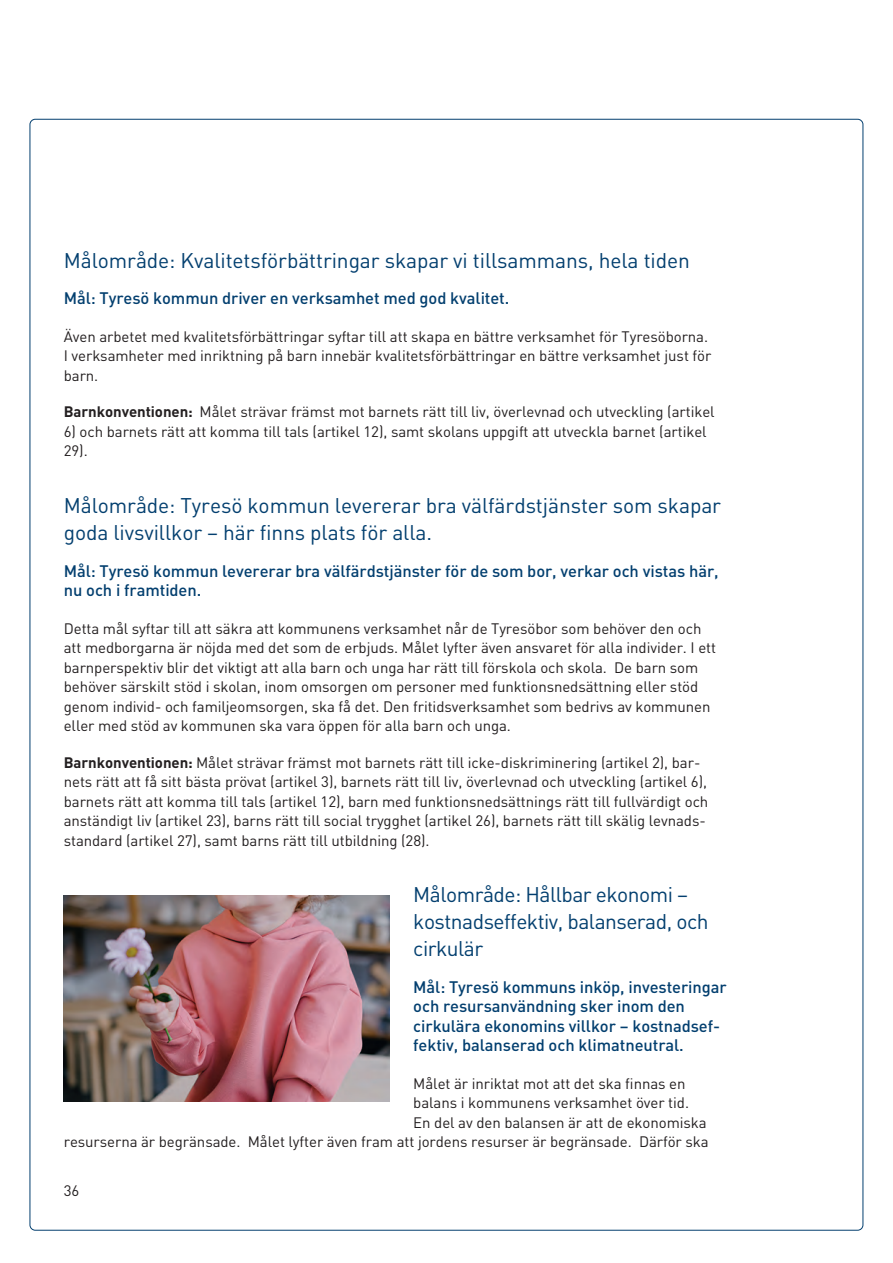
<style>
.page{position:relative;width:893px;height:1263px;background:#fff}
.page>*{position:absolute;margin:0;border:0;box-sizing:border-box;transform-origin:0 0}
.Rubrik_blå_-_H3_-mål{font:21px/27px "DIN";letter-spacing:-.005em;color:#033f6f}
.Rubrik_blå_-_H3_-mål-2{font:21px/27px "DIN";letter-spacing:-.025em;color:#033f6f}
.t1{font:500 16.5px/19.5px "DIN";letter-spacing:-.005em;color:#033f6f}
.Brödtext{font:15px/19.5px "DIN";letter-spacing:-.005em;color:#231f20}
.Barnkonventionen{font:15px/19.5px "DIN";letter-spacing:-.005em;color:#231f20}
.s1{font-weight:700}
</style>
<div class="page">
<img style="left:64px;top:895px;width:325px;height:206px">
<h3 class="Rubrik_blå_-_H3_-mål" style="left:64px;top:246px;width:628px">Målområde: Kvalitetsförbättringar skapar vi tillsammans, hela tiden</h3>
<p class="t1" style="left:64px;top:288px;width:447px">Mål: Tyresö kommun driver en verksamhet med god kvalitet.</p>
<p class="Brödtext" style="left:64px;top:326px;width:649px">Även arbetet med kvalitetsförbättringar syftar till att skapa en bättre verksamhet för Tyresöborna.<br>I verksamheter med inriktning på barn innebär kvalitetsförbättringar en bättre verksamhet just för barn.</p>
<p class="Barnkonventionen" style="left:64px;top:402px;width:652px"><span class="s1">Barnkonventionen:</span> Målet strävar främst mot barnets rätt till liv, överlevnad och utveckling (artikel</p>
<p class="Barnkonventionen" style="left:64px;top:421px;width:644px">6) och barnets rätt att komma till tals (artikel 12), samt skolans uppgift att utveckla barnet (artikel<br>29).</p>
<h3 class="Rubrik_blå_-_H3_-mål" style="left:64px;top:491px;width:659px">Målområde: Tyresö kommun levererar bra välfärdstjänster som skapar goda livsvillkor – här finns plats för alla.</h3>
<p class="t1" style="left:64px;top:560px;width:656px">Mål: Tyresö kommun levererar bra välfärdstjänster för de som bor, verkar och vistas här, nu och i framtiden.</p>
<p class="Brödtext" style="left:64px;top:618px;width:654px">Detta mål syftar till att säkra att kommunens verksamhet når de Tyresöbor som behöver den och att medborgarna är nöjda med det som de erbjuds. Målet lyfter även ansvaret för alla individer. I ett barnperspektiv blir det viktigt att alla barn och unga har rätt till förskola och skola. De barn som behöver särskilt stöd i skolan, inom omsorgen om personer med funktionsnedsättning eller stöd genom individ- och familjeomsorgen, ska få det. Den fritidsverksamhet som bedrivs av kommunen eller med stöd av kommunen ska vara öppen för alla barn och unga.</p>
<p class="Barnkonventionen" style="left:64px;top:752px;width:646px"><span class="s1">Barnkonventionen:</span> Målet strävar främst mot barnets rätt till icke-diskriminering (artikel 2), bar&shy;nets rätt att få sitt bästa prövat (artikel 3), barnets rätt till liv, överlevnad och utveckling (artikel 6), barnets rätt att komma till tals (artikel 12), barn med funktionsnedsättnings rätt till fullvärdigt och anständigt liv (artikel 23), barns rätt till social trygghet (artikel 26), barnets rätt till skälig levnads&shy;standard (artikel 27), samt barns rätt till utbildning (28).</p>
<h3 class="Rubrik_blå_-_H3_-mål-2" style="left:413px;top:881px;width:297px">Målområde: Hållbar ekonomi – kostnadseffektiv, balanserad, och cirkulär</h3>
<p class="t1" style="left:413px;top:976px;width:315px">Mål: Tyresö kommuns inköp, investeringar och resursanvändning sker inom den cirkulära ekonomins villkor – kostnadsef&shy;fektiv, balanserad och klimatneutral.</p>
<p class="Brödtext" style="left:413px;top:1073px;width:274px">Målet är inriktat mot att det ska finnas en</p>
<p class="Brödtext" style="left:413px;top:1093px;width:277px">balans i kommunens verksamhet över tid.</p>
<p class="Brödtext" style="left:413px;top:1112px;width:295px">En del av den balansen är att de ekonomiska</p>
<p class="Brödtext" style="left:64px;top:1132px;width:646px">resurserna är begränsade. Målet lyfter även fram att jordens resurser är begränsade. Därför ska</p>
<p class="Brödtext" style="left:64px;top:1181px;width:17px">36</p>
</div>
